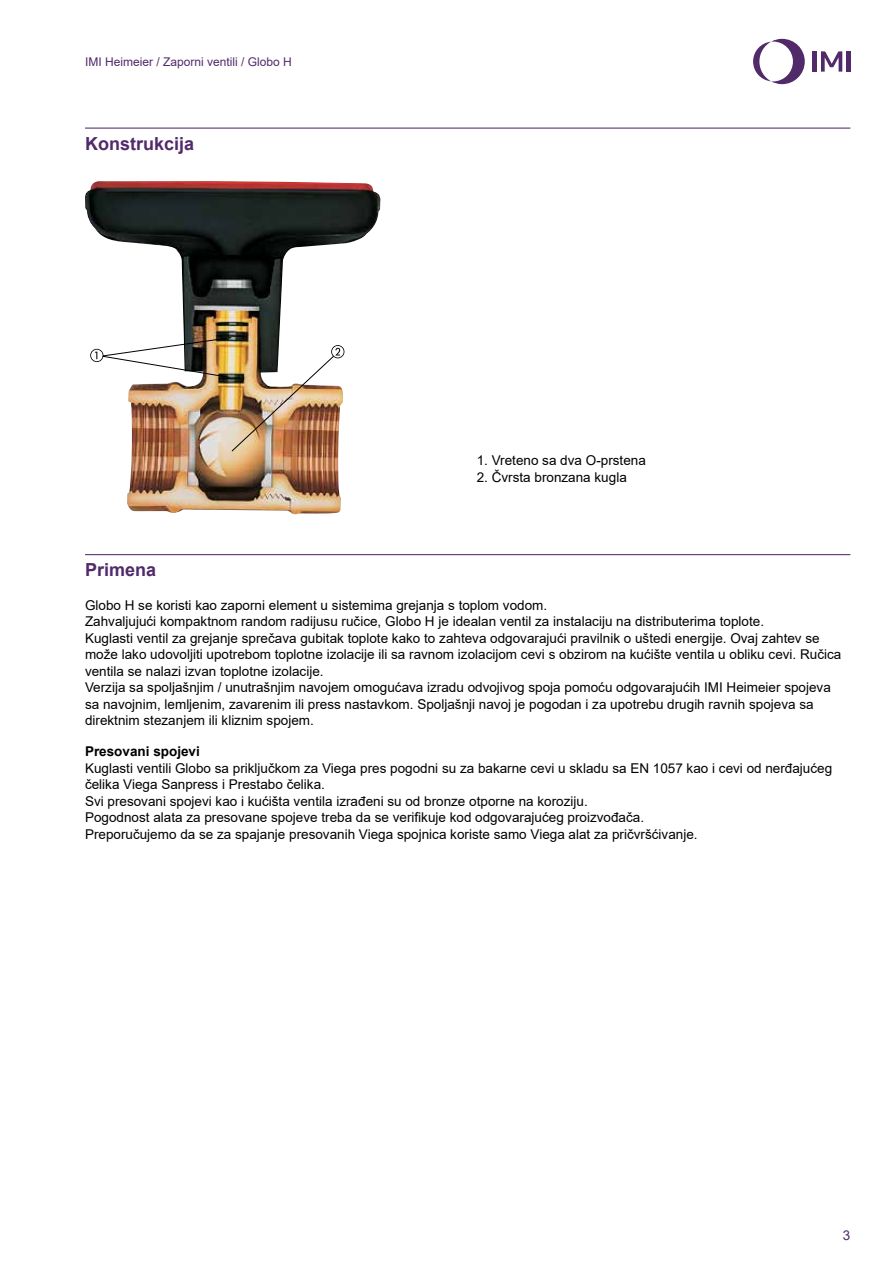
<style>
.page{position:relative;width:893px;height:1263px;background:#fff}
.page>*{position:absolute;margin:0;border:0;box-sizing:border-box;transform-origin:0 0}
.t1{font:700 18px "Arial";color:#512a6a}
.t2{font:13.5px/16.5px "Arial";color:#000}
.t3{font:700 13.5px "Arial";color:#000}
.t4{font:13.5px "Arial";color:#512a6a}
.t5{font:12px "Arial";color:#512a6a}
</style>
<div class="page">
<svg style="left:753px;top:39px;width:52px;height:45px"></svg>
<hr style="left:813px;top:51px;width:4px;height:21px;background:#512a6a">
<hr style="left:846px;top:51px;width:4px;height:21px;background:#512a6a">
<svg style="left:821px;top:51px;width:21px;height:21px"></svg>
<hr style="left:85px;top:128px;width:765px;height:1px;background:#512a6a">
<hr style="left:85px;top:554px;width:765px;height:1px;background:#512a6a">
<img style="left:85px;top:181px;width:296px;height:333px">
<img style="left:90px;top:337px;width:254px;height:115px">
<p class="t5" style="left:85px;top:54px;width:208px">IMI Heimeier / Zaporni ventili / Globo H</p>
<h1 class="t1" style="left:85px;top:131px;width:111px">Konstrukcija</h1>
<p class="t2" style="left:477px;top:452px;width:171px">1. Vreteno sa dva O-prstena</p>
<p class="t2" style="left:477px;top:469px;width:152px">2. Čvrsta bronzana kugla</p>
<h1 class="t1" style="left:85px;top:557px;width:73px">Primena</h1>
<p class="t2" style="left:85px;top:597px;width:758px">Globo H se koristi kao zaporni element u sistemima grejanja s toplom vodom.<br>Zahvaljujući kompaktnom random radijusu ručice, Globo H je idealan ventil za instalaciju na distributerima toplote.<br>Kuglasti ventil za grejanje sprečava gubitak toplote kako to zahteva odgovarajući pravilnik o uštedi energije. Ovaj zahtev se može lako udovoljiti upotrebom toplotne izolacije ili sa ravnom izolacijom cevi s obzirom na kućište ventila u obliku cevi. Ručica ventila se nalazi izvan toplotne izolacije.<br>Verzija sa spoljašnjim / unutrašnjim navojem omogućava izradu odvojivog spoja pomoću odgovarajućih IMI Heimeier spojeva sa navojnim, lemljenim, zavarenim ili press nastavkom. Spoljašnji navoj je pogodan i za upotrebu drugih ravnih spojeva sa direktnim stezanjem ili kliznim spojem.</p>
<p class="t3" style="left:85px;top:742px;width:116px">Presovani spojevi</p>
<p class="t2" style="left:85px;top:760px;width:749px">Kuglasti ventili Globo sa priključkom za Viega pres pogodni su za bakarne cevi u skladu sa EN 1057 kao i cevi od nerđajućeg čelika Viega Sanpress i Prestabo čelika.<br>Svi presovani spojevi kao i kućišta ventila izrađeni su od bronze otporne na koroziju.<br>Pogodnost alata za presovane spojeve treba da se verifikuje kod odgovarajućeg proizvođača.<br>Preporučujemo da se za spajanje presovanih Viega spojnica koriste samo Viega alat za pričvršćivanje.</p>
<p class="t4" style="left:843px;top:1225px;width:9px">3</p>
</div>
